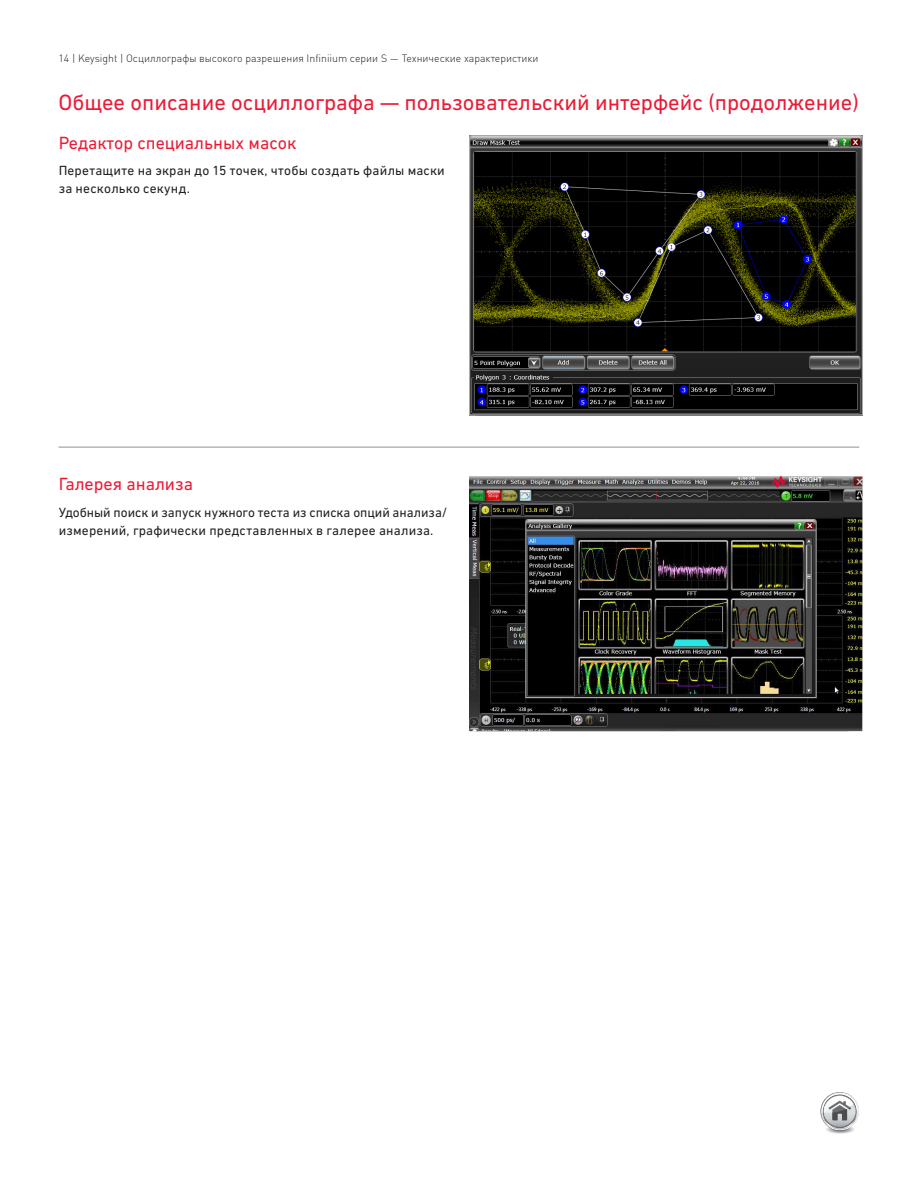
<style>
.page{position:relative;width:918px;height:1188px;background:#fff}
.page>*{position:absolute;margin:0;border:0;box-sizing:border-box;transform-origin:0 0}
.K_Heading_1{font:22.5px "DIN Next CYR";color:#ed1a36}
.K_Heading_2{font:18px "DIN Next CYR";color:#ed1a36}
.K_Body_Text{font:13.5px/18px "DIN Next CYR";letter-spacing:.01em;color:#231f20}
.t1{font:300 10.5px "DIN Cyr";color:#231f20}
</style>
<div class="page">
<svg style="left:820px;top:1092px;width:39px;height:42px"></svg>
<hr style="left:59px;top:447px;width:800px;height:1px;background:#231f20">
<img style="left:469px;top:477px;width:394px;height:254px">
<img style="left:469px;top:135px;width:393px;height:281px">
<p class="t1" style="left:59px;top:52px;width:482px">14 | Keysight | Осциллографы высокого разрешения Infiniium серии S — Технические характеристики</p>
<p class="K_Heading_1" style="left:59px;top:90px;width:802px">Общее описание осциллографа — пользовательский интерфейс (продолжение)</p>
<p class="K_Heading_2" style="left:59px;top:132px;width:239px">Редактор специальных масок</p>
<p class="K_Body_Text" style="left:59px;top:161px;width:388px">Перетащите на экран до 15 точек, чтобы создать файлы маски за несколько секунд.</p>
<p class="K_Heading_2" style="left:59px;top:474px;width:136px">Галерея анализа</p>
<p class="K_Body_Text" style="left:59px;top:503px;width:390px">Удобный поиск и запуск нужного теста из списка опций анализа/ измерений, графически представленных в галерее анализа.</p>
</div>
